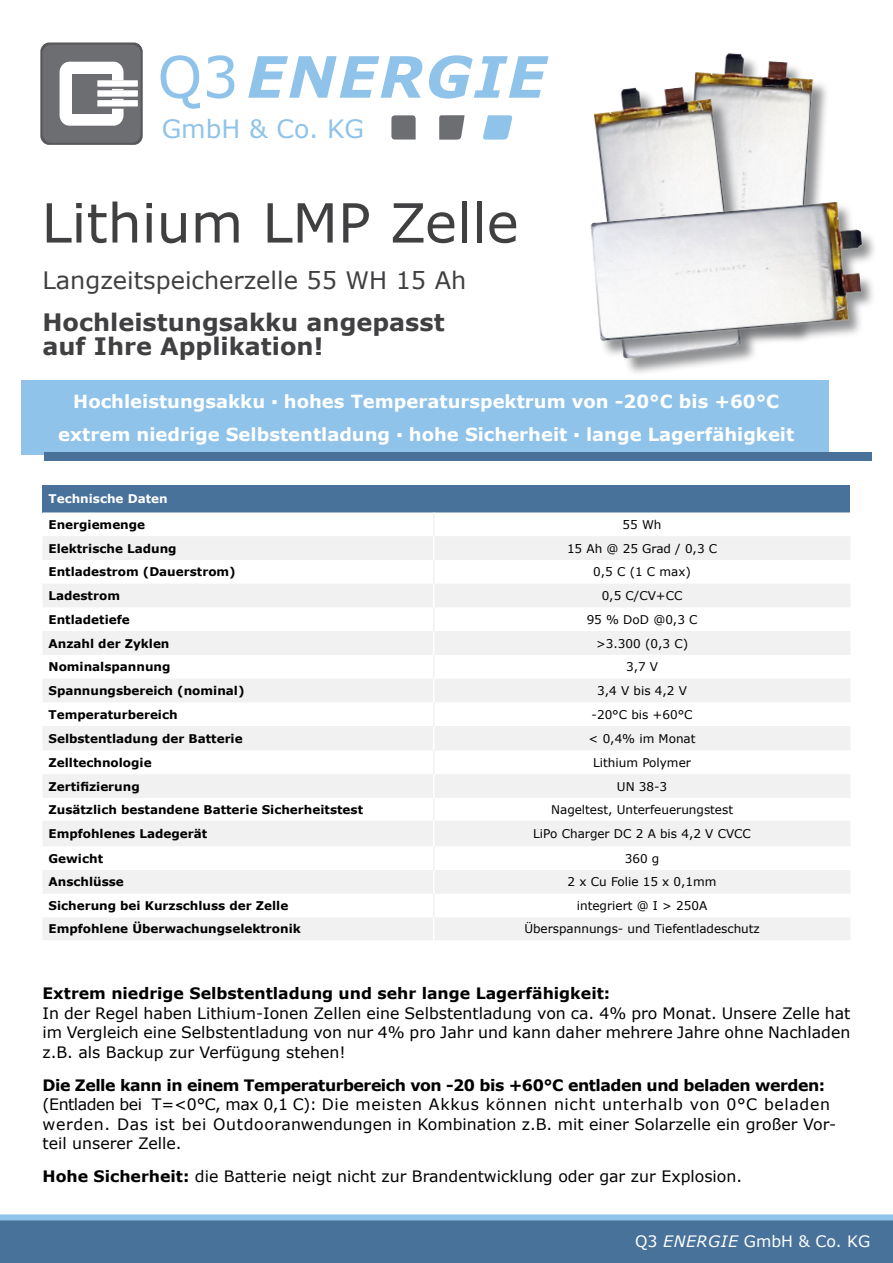
<style>
.page{position:relative;width:893px;height:1263px;background:#fff}
.page>*{position:absolute;margin:0;border:0;box-sizing:border-box;transform-origin:0 0}
.t1{font:italic 700 57.15px "Verdana";letter-spacing:.035em;color:#8fc3ea}
.t2{font:54px "Verdana";color:#404042}
.t3{font:25.2px "Verdana";color:#8fc3ea}
.t4{font:700 24px/24px "Verdana";color:#404042}
.t5{font:24px "Verdana";color:#404042}
.t6{font:700 18px/33px "Verdana";color:#fff;text-align:center}
.t7{font:15.75px/19.5px "Verdana";color:#000;text-align:justify}
.t8{font:700 15.75px "Verdana";letter-spacing:-.03em;color:#000}
.t9{font:700 15.75px "Verdana";color:#000}
.t10{font:15.75px "Verdana";color:#fff}
.t11{font:700 12px "Verdana";color:#000}
.t12{font:12px "Verdana";color:#000}
.t13{font:700 12px "Verdana";color:#fff}
.s1{font-weight:400;font-style:normal}
.s2{font-weight:400}
.s3{font-weight:700}
.s4{font-style:italic}
</style>
<div class="page">
<div style="left:21px;top:381px;width:808px;height:74px;background:#8fc3ea"></div>
<div style="left:0;top:1220px;width:893px;height:43px;background:#48729a"></div>
<div style="left:0;top:1214px;width:893px;height:6px;background:#8fc3ea"></div>
<div style="left:40px;top:43px;width:103px;height:102px;background:#58585b;border-radius:9px"></div>
<div style="left:42px;top:45px;width:99px;height:98px;background:#6d6e71;border-radius:9px"></div>
<div style="left:60px;top:62px;width:64px;height:64px;background:#fff;border-radius:10px"></div>
<div style="left:72px;top:74px;width:39px;height:39px;background:#6d6e71"></div>
<svg style="left:97px;top:100px;width:43px;height:9px"></svg>
<div style="left:97px;top:90px;width:43px;height:9px;background:#6d6e71"></div>
<div style="left:97px;top:90px;width:41px;height:7px;background:#fff"></div>
<div style="left:97px;top:80px;width:43px;height:9px;background:#6d6e71"></div>
<div style="left:97px;top:100px;width:41px;height:6px;background:#fff"></div>
<div style="left:97px;top:80px;width:41px;height:7px;background:#fff"></div>
<svg style="left:391px;top:115px;width:25px;height:25px"></svg>
<svg style="left:483px;top:115px;width:30px;height:25px"></svg>
<svg style="left:439px;top:115px;width:26px;height:25px"></svg>
<div style="left:44px;top:452px;width:828px;height:8px;background:#48729a"></div>
<img style="left:725px;top:53px;width:99px;height:140px">
<div style="left:43px;top:485px;width:807px;height:27px;background:#48729a"></div>
<svg style="left:43px;top:536px;width:807px;height:404px;fill:#f1f1f2"></svg>
<svg style="left:433px;top:512px;width:1px;height:428px"></svg>
<div style="left:595px;top:89px;width:163px;height:287px;background:#6d6e71;opacity:.75"></div>
<img style="left:594px;top:65px;width:157px;height:306px">
<div style="left:591px;top:202px;width:286px;height:156px;background:#6d6e71;opacity:.75"></div>
<img style="left:590px;top:193px;width:287px;height:157px">
<h1 class="t1" style="left:157px;top:36px;width:391px"><span class="s1">Q3</span> ENERGIE</h1>
<h3 class="t3" style="left:162px;top:111px;width:204px">GmbH &amp; Co. KG</h3>
<h2 class="t2" style="left:41px;top:186px;width:479px">Lithium LMP Zelle</h2>
<h3 class="t5" style="left:43px;top:263px;width:425px">Langzeitspeicherzelle 55 WH 15 Ah</h3>
<h3 class="t4" style="left:43px;top:309px;width:404px">Hochleistungsakku angepasst auf Ihre Applikation!</h3>
<p class="t6" style="left:58px;top:384px;width:738px">Hochleistungsakku <span class="s2">▪</span> hohes Temperaturspektrum von -20°C bis +60°C extrem niedrige Selbstentladung <span class="s2">▪</span> hohe Sicherheit <span class="s2">▪</span> lange Lagerfähigkeit</p>
<p class="t13" style="left:49px;top:490px;width:121px">Technische Daten</p>
<p class="t11" style="left:49px;top:516px;width:98px">Energiemenge</p>
<p class="t12" style="left:623px;top:516px;width:40px">55 Wh</p>
<p class="t11" style="left:49px;top:540px;width:130px">Elektrische Ladung</p>
<p class="t12" style="left:567px;top:540px;width:152px">15 Ah @ 25 Grad / 0,3 C</p>
<p class="t11" style="left:49px;top:563px;width:189px">Entladestrom (Dauerstrom)</p>
<p class="t12" style="left:593px;top:564px;width:99px">0,5 C (1 C max)</p>
<p class="t11" style="left:49px;top:587px;width:73px">Ladestrom</p>
<p class="t12" style="left:602px;top:587px;width:82px">0,5 C/CV+CC</p>
<p class="t11" style="left:49px;top:611px;width:83px">Entladetiefe</p>
<p class="t12" style="left:587px;top:611px;width:112px">95 % DoD @0,3 C</p>
<p class="t11" style="left:49px;top:635px;width:122px">Anzahl der Zyklen</p>
<p class="t12" style="left:596px;top:635px;width:94px">&gt;3.300 (0,3 C)</p>
<p class="t11" style="left:49px;top:658px;width:123px">Nominalspannung</p>
<p class="t12" style="left:626px;top:659px;width:34px">3,7 V</p>
<p class="t11" style="left:49px;top:682px;width:197px">Spannungsbereich (nominal)</p>
<p class="t12" style="left:597px;top:682px;width:91px">3,4 V bis 4,2 V</p>
<p class="t11" style="left:49px;top:706px;width:131px">Temperaturbereich</p>
<p class="t12" style="left:592px;top:706px;width:103px">-20°C bis +60°C</p>
<p class="t11" style="left:49px;top:730px;width:196px">Selbstentladung der Batterie</p>
<p class="t12" style="left:589px;top:730px;width:108px">&lt; 0,4% im Monat</p>
<p class="t11" style="left:49px;top:754px;width:105px">Zelltechnologie</p>
<p class="t12" style="left:593px;top:754px;width:99px">Lithium Polymer</p>
<p class="t11" style="left:49px;top:778px;width:93px">Zertifizierung</p>
<p class="t12" style="left:617px;top:778px;width:52px">UN 38-3</p>
<p class="t11" style="left:49px;top:801px;width:316px">Zusätzlich bestandene Batterie Sicherheitstest</p>
<p class="t12" style="left:551px;top:801px;width:183px">Nageltest, Unterfeuerungstest</p>
<p class="t11" style="left:49px;top:825px;width:160px">Empfohlenes Ladegerät</p>
<p class="t12" style="left:533px;top:825px;width:219px">LiPo Charger DC 2 A bis 4,2 V CVCC</p>
<p class="t11" style="left:49px;top:850px;width:56px">Gewicht</p>
<p class="t12" style="left:625px;top:850px;width:36px">360 g</p>
<p class="t11" style="left:49px;top:873px;width:77px">Anschlüsse</p>
<p class="t12" style="left:568px;top:874px;width:151px">2 x Cu Folie 15 x 0,1mm</p>
<p class="t11" style="left:49px;top:897px;width:241px">Sicherung bei Kurzschluss der Zelle</p>
<p class="t12" style="left:577px;top:897px;width:132px">integriert @ I &gt; 250A</p>
<p class="t11" style="left:49px;top:920px;width:254px">Empfohlene Überwachungselektronik</p>
<p class="t12" style="left:524px;top:921px;width:237px">Überspannungs- und Tiefentladeschutz</p>
<p class="t9" style="left:43px;top:982px;width:569px">Extrem niedrige Selbstentladung und sehr lange Lagerfähigkeit:</p>
<p class="t7" style="left:43px;top:1003px;width:809px">In der Regel haben Lithium-Ionen Zellen eine Selbstentladung von ca. 4% pro Monat. Unsere Zelle hat im Vergleich eine Selbstentladung von nur 4% pro Jahr und kann daher mehrere Jahre ohne Nachladen z.B. als Backup zur Verfügung stehen!</p>
<p class="t8" style="left:43px;top:1074px;width:784px">Die Zelle kann in einem Temperaturbereich von -20 bis +60°C entladen und beladen werden:</p>
<p class="t7" style="left:43px;top:1094px;width:795px;text-align:left">(Entladen bei T=&lt;0°C, max 0,1 C): Die meisten Akkus können nicht unterhalb von 0°C beladen werden. Das ist bei Outdooranwendungen in Kombination z.B. mit einer Solarzelle ein großer Vor&shy;teil unserer Zelle.</p>
<p class="t7" style="left:43px;top:1166px;width:701px"><span class="s3">Hohe Sicherheit:</span> die Batterie neigt nicht zur Brandentwicklung oder gar zur Explosion.</p>
<p class="t10" style="left:635px;top:1230px;width:237px">Q3 <span class="s4">ENERGIE</span> GmbH &amp; Co. KG</p>
</div>
